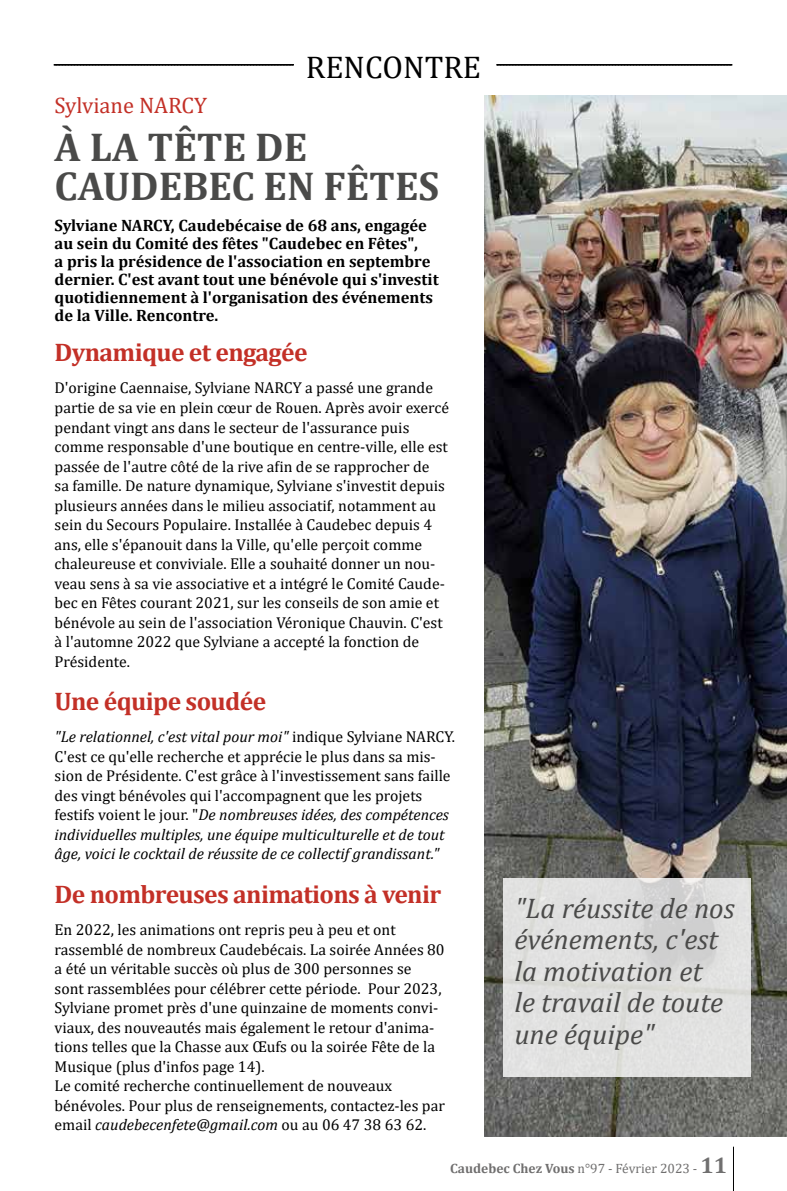
<style>
.page{position:relative;width:787px;height:1191px;background:#fff}
.page>*{position:absolute;margin:0;border:0;box-sizing:border-box;transform-origin:0 0}
.t1{font:700 40.5px/39px "Cambria";color:#4a4a49}
.t2{font:31.5px "Cambria";color:#000}
.t3{font:italic 28.5px/31.5px "Cambria";color:#4a4a49}
.t4{font:700 25.5px "Cambria";letter-spacing:-.025em;color:#c33027}
.t5{font:22.5px "Cambria";color:#c33027}
.t6{font:700 16.5px/18px "Cambria";color:#000}
.t7{font:15.75px/19.5px "Cambria";color:#000}
.t8{font:13.5px "Cambria";color:#706f6f}
.s1{font-style:italic}
.s2{font-weight:700}
.s3{font-weight:700;font-size:22.5px}
</style>
<div class="page">
<svg style="left:54px;top:64px;width:240px;height:2px"></svg>
<svg style="left:496px;top:64px;width:236px;height:2px"></svg>
<hr style="left:733px;top:1146px;width:1px;height:45px;background:#000">
<img style="left:485px;top:96px;width:302px;height:1041px">
<svg style="left:502px;top:878px;width:248px;height:198px;background:#dcdcdb"></svg>
<h2 class="t2" style="left:306px;top:49px;width:177px">RENCONTRE</h2>
<h3 class="t5" style="left:55px;top:92px;width:154px">Sylviane NARCY</h3>
<h1 class="t1" style="left:55px;top:126px;width:386px">À LA TÊTE DE<br>CAUDEBEC EN FÊTES</h1>
<p class="t6" style="left:55px;top:215px;width:385px">Sylviane NARCY, Caudebécaise de 68 ans, engagée au sein du Comité des fêtes "Caudebec en Fêtes",<br>a pris la présidence de l'association en septembre dernier. C'est avant tout une bénévole qui s'investit quotidiennement à l'organisation des événements de la Ville. Rencontre.</p>
<h3 class="t4" style="left:55px;top:334px;width:255px">Dynamique et engagée</h3>
<p class="t7" style="left:55px;top:378px;width:396px">D'origine Caennaise, Sylviane NARCY a passé une grande partie de sa vie en plein cœur de Rouen. Après avoir exercé pendant vingt ans dans le secteur de l'assurance puis comme responsable d'une boutique en centre-ville, elle est passée de l'autre côté de la rive afin de se rapprocher de<br>sa famille. De nature dynamique, Sylviane s'investit depuis plusieurs années dans le milieu associatif, notamment au sein du Secours Populaire. Installée à Caudebec depuis 4 ans, elle s'épanouit dans la Ville, qu'elle perçoit comme chaleureuse et conviviale. Elle a souhaité donner un nou&shy;veau sens à sa vie associative et a intégré le Comité Caude&shy;bec en Fêtes courant 2021, sur les conseils de son amie et bénévole au sein de l'association Véronique Chauvin. C'est à l'automne 2022 que Sylviane a accepté la fonction de Présidente.</p>
<h3 class="t4" style="left:55px;top:683px;width:213px">Une équipe soudée</h3>
<p class="t7" style="left:55px;top:727px;width:402px"><span class="s1">"Le relationnel, c'est vital pour moi"</span> indique Sylviane NARCY.<br>C'est ce qu'elle recherche et apprécie le plus dans sa mis&shy;sion de Présidente. C'est grâce à l'investissement sans faille des vingt bénévoles qui l'accompagnent que les projets festifs voient le jour. "<span class="s1">De nombreuses idées, des compétences individuelles multiples, une équipe multiculturelle et de tout âge, voici le cocktail de réussite de ce collectif grandissant."</span></p>
<h3 class="t4" style="left:55px;top:876px;width:388px">De nombreuses animations à venir</h3>
<p class="t7" style="left:55px;top:920px;width:392px">En 2022, les animations ont repris peu à peu et ont rassemblé de nombreux Caudebécais. La soirée Années 80 a été un véritable succès où plus de 300 personnes se<br>sont rassemblées pour célébrer cette période. Pour 2023, Sylviane promet près d'une quinzaine de moments convi&shy;viaux, des nouveautés mais également le retour d'anima&shy;tions telles que la Chasse aux Œufs ou la soirée Fête de la Musique (plus d'infos page 14).<br>Le comité recherche continuellement de nouveaux bénévoles. Pour plus de renseignements, contactez-les par email <span class="s1">caudebecenfete@gmail.com</span> ou au 06 47 38 63 62.</p>
<h3 class="t3" style="left:514px;top:891px;width:222px">"La réussite de nos événements, c'est la motivation et<br>le travail de toute une équipe"</h3>
<p class="t8" style="left:450px;top:1160px;width:278px"><span class="s2">Caudebec Chez Vous</span> n°97 - Février 2023 - <span class="s3">11</span></p>
</div>
